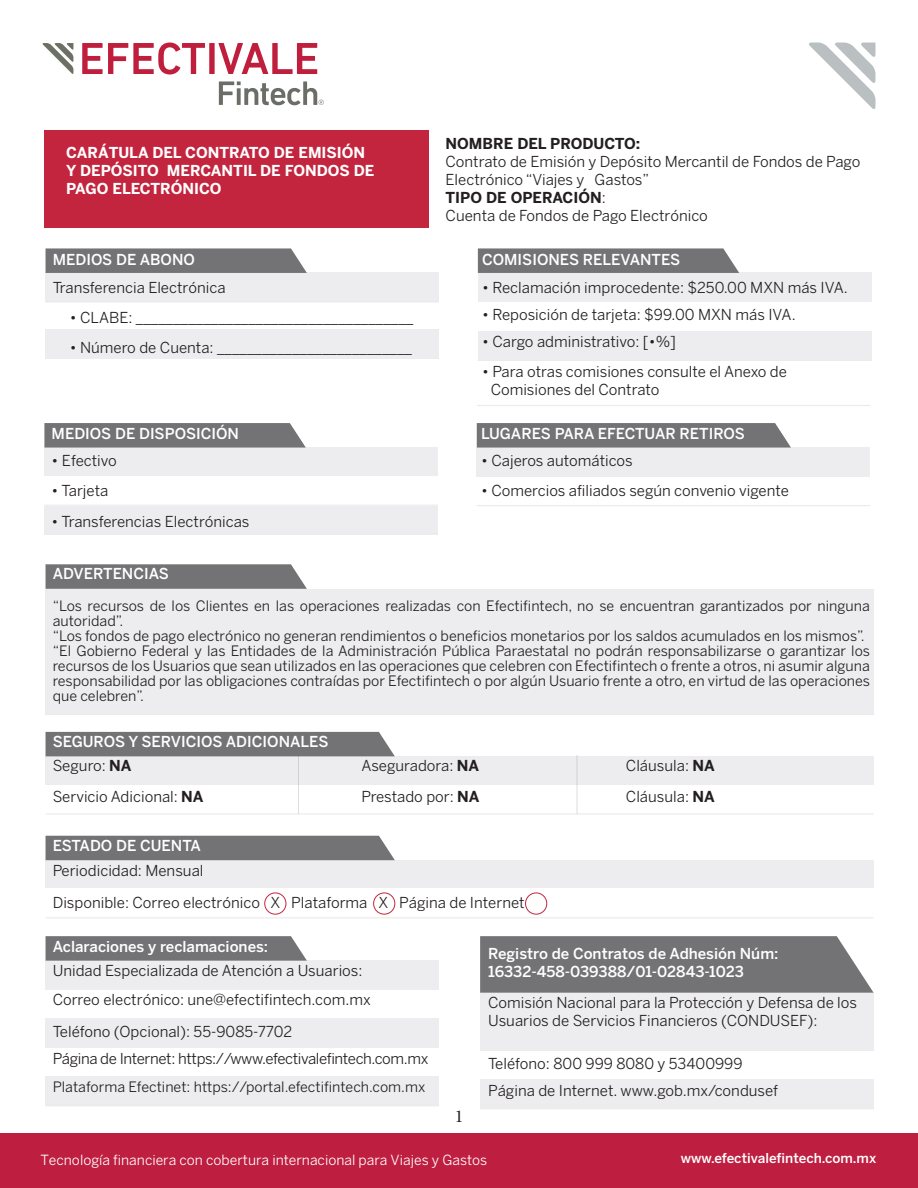
<style>
.page{position:relative;width:918px;height:1188px;background:#fff}
.page>*{position:absolute;margin:0;border:0;box-sizing:border-box;transform-origin:0 0}
.t1{font:18px "Minion Pro";color:#231f20}
.t2{font:15px/18px "Benton Sans";color:#231f20}
.t3{font:500 15px "Benton Sans";color:#fff}
.t4{font:700 15px/18px "Benton Sans";color:#fff}
.t5{font:15px "Benton Sans";letter-spacing:-.025em;color:#231f20}
.t6{font:700 15px "Benton Sans";color:#231f20}
.t7{font:14.25px/15px "Benton Sans";color:#231f20}
.t8{font:13.95px "Benton Sans";color:#fff}
.t9{font:500 13.5px "Benton Sans";color:#fff}
.s1{font-weight:400}
.s2{font-weight:700}
</style>
<div class="page">
<div style="left:0;top:1134px;width:918px;height:54px;background:#be1e3f"></div>
<svg style="left:809px;top:43px;width:66px;height:66px"></svg>
<svg style="left:82px;top:43px;width:123px;height:32px"></svg>
<div style="left:209px;top:43px;width:6px;height:31px;background:#bf1f3d"></div>
<svg style="left:218px;top:43px;width:99px;height:31px"></svg>
<svg style="left:219px;top:81px;width:105px;height:24px"></svg>
<svg style="left:42px;top:43px;width:31px;height:31px"></svg>
<div style="left:44px;top:130px;width:385px;height:98px;background:#c3253f"></div>
<div style="left:46px;top:273px;width:393px;height:29px;background:#ededf0"></div>
<svg style="left:46px;top:248px;width:261px;height:25px;background:#7a7a7b"></svg>
<hr style="left:46px;top:301px;width:393px;height:2px;background:#ebebec">
<div style="left:46px;top:961px;width:393px;height:29px;background:#ededf0"></div>
<div style="left:46px;top:1019px;width:393px;height:29px;background:#ededf0"></div>
<div style="left:46px;top:1077px;width:393px;height:29px;background:#ededf0"></div>
<svg style="left:46px;top:936px;width:261px;height:25px;background:#79797b"></svg>
<hr style="left:46px;top:1105px;width:393px;height:1px;background:#ebebec">
<div style="left:478px;top:273px;width:393px;height:29px;background:#ededf0"></div>
<div style="left:478px;top:331px;width:393px;height:29px;background:#ededf0"></div>
<div style="left:478px;top:248px;width:261px;height:25px;background:#737375"></div>
<hr style="left:478px;top:360px;width:393px;height:1px;background:#ebebec">
<div style="left:480px;top:993px;width:394px;height:58px;background:#ededf0"></div>
<div style="left:480px;top:1080px;width:394px;height:29px;background:#ededf0"></div>
<svg style="left:480px;top:936px;width:394px;height:57px;background:#7a7a7c"></svg>
<hr style="left:480px;top:1108px;width:394px;height:1px;background:#ebebec">
<div style="left:46px;top:860px;width:828px;height:29px;background:#ededf0"></div>
<div style="left:46px;top:836px;width:349px;height:24px;background:#737375"></div>
<hr style="left:46px;top:917px;width:828px;height:1px;background:#ebebec">
<svg style="left:264px;top:892px;width:283px;height:23px"></svg>
<div style="left:46px;top:589px;width:828px;height:125px;background:#ededf0"></div>
<svg style="left:46px;top:564px;width:261px;height:25px;background:#7a7a7b"></svg>
<hr style="left:46px;top:714px;width:828px;height:1px;background:#ebebec">
<div style="left:46px;top:330px;width:393px;height:29px;background:#ededf0"></div>
<hr style="left:477px;top:405px;width:393px;height:1px;background:#ebebec">
<div style="left:44px;top:505px;width:394px;height:29px;background:#ededf0"></div>
<div style="left:44px;top:448px;width:394px;height:29px;background:#ededf0"></div>
<div style="left:44px;top:476px;width:394px;height:29px;background:#fff"></div>
<svg style="left:44px;top:423px;width:262px;height:25px;background:#79797b"></svg>
<hr style="left:44px;top:505px;width:394px;height:1px;background:#ebebec">
<div style="left:477px;top:448px;width:393px;height:29px;background:#ededf0"></div>
<div style="left:477px;top:423px;width:314px;height:25px;background:#737375"></div>
<hr style="left:477px;top:505px;width:393px;height:1px;background:#ebebec">
<hr style="left:44px;top:533px;width:394px;height:1px;background:#ebebec">
<div style="left:46px;top:756px;width:828px;height:29px;background:#ededf0"></div>
<div style="left:46px;top:732px;width:349px;height:24px;background:#737375"></div>
<hr style="left:46px;top:813px;width:828px;height:2px;background:#ebebec">
<hr style="left:298px;top:755px;width:1px;height:59px;background:#6d7064">
<hr style="left:577px;top:755px;width:1px;height:59px;background:#6d7064">
<p class="t4" style="left:66px;top:144px;width:310px">CARÁTULA DEL CONTRATO DE EMISIÓN<br>Y DEPÓSITO MERCANTIL DE FONDOS DE<br>PAGO ELECTRÓNICO</p>
<p class="t6" style="left:446px;top:134px;width:196px">NOMBRE DEL PRODUCTO:</p>
<p class="t2" style="left:446px;top:152px;width:416px">Contrato de Emisión y Depósito Mercantil de Fondos de Pago<br>Electrónico “Viajes y Gastos”</p>
<p class="t6" style="left:446px;top:188px;width:162px">TIPO DE OPERACIÓN<span class="s1">:</span></p>
<p class="t2" style="left:446px;top:206px;width:264px">Cuenta de Fondos de Pago Electrónico</p>
<p class="t3" style="left:53px;top:251px;width:144px">MEDIOS DE ABONO</p>
<p class="t3" style="left:482px;top:251px;width:200px">COMISIONES RELEVANTES</p>
<p class="t2" style="left:53px;top:278px;width:174px">Transferencia Electrónica</p>
<p class="t2" style="left:70px;top:308px;width:345px">• CLABE: _____________________________________</p>
<p class="t2" style="left:70px;top:338px;width:344px">• Número de Cuenta: __________________________</p>
<p class="t2" style="left:482px;top:278px;width:367px">• Reclamación improcedente: $250.00 MXN más IVA.</p>
<p class="t2" style="left:482px;top:305px;width:315px">• Reposición de tarjeta: $99.00 MXN más IVA.</p>
<p class="t2" style="left:482px;top:332px;width:195px">• Cargo administrativo: [•%]</p>
<p class="t2" style="left:491px;top:362px;width:298px;text-indent:-9px">• Para otras comisiones consulte el Anexo de<br>Comisiones del Contrato</p>
<p class="t3" style="left:52px;top:424px;width:189px">MEDIOS DE DISPOSICIÓN</p>
<p class="t3" style="left:481px;top:424px;width:265px">LUGARES PARA EFECTUAR RETIROS</p>
<p class="t2" style="left:52px;top:451px;width:67px">• Efectivo</p>
<p class="t2" style="left:481px;top:451px;width:153px">• Cajeros automáticos</p>
<p class="t2" style="left:52px;top:482px;width:58px">• Tarjeta</p>
<p class="t2" style="left:52px;top:512px;width:199px">• Transferencias Electrónicas</p>
<p class="t2" style="left:481px;top:482px;width:309px">• Comercios afiliados según convenio vigente</p>
<p class="t3" style="left:53px;top:565px;width:118px">ADVERTENCIAS</p>
<p class="t7" style="left:53px;top:598px;width:819px">“Los recursos de los Clientes en las operaciones realizadas con Efectifintech, no se encuentran garantizados por ninguna autoridad”.</p>
<p class="t7" style="left:53px;top:628px;width:813px">“Los fondos de pago electrónico no generan rendimientos o beneficios monetarios por los saldos acumulados en los mismos”.</p>
<p class="t7" style="left:53px;top:643px;width:819px;text-align:justify">“El Gobierno Federal y las Entidades de la Administración Pública Paraestatal no podrán responsabilizarse o garantizar los recursos de los Usuarios que sean utilizados en las operaciones que celebren con Efectifintech o frente a otros, ni asumir alguna responsabilidad por las obligaciones contraídas por Efectifintech o por algún Usuario frente a otro, en virtud de las operaciones que celebren”.</p>
<p class="t3" style="left:53px;top:732px;width:277px">SEGUROS Y SERVICIOS ADICIONALES</p>
<p class="t2" style="left:53px;top:757px;width:80px">Seguro: <span class="s2">NA</span></p>
<p class="t2" style="left:361px;top:757px;width:119px">Aseguradora: <span class="s2">NA</span></p>
<p class="t2" style="left:626px;top:757px;width:90px">Cláusula: <span class="s2">NA</span></p>
<p class="t2" style="left:53px;top:787px;width:152px">Servicio Adicional: <span class="s2">NA</span></p>
<p class="t2" style="left:361px;top:787px;width:120px">Prestado por: <span class="s2">NA</span></p>
<p class="t2" style="left:626px;top:787px;width:90px">Cláusula: <span class="s2">NA</span></p>
<p class="t3" style="left:53px;top:837px;width:150px">ESTADO DE CUENTA</p>
<p class="t2" style="left:53px;top:862px;width:152px">Periodicidad: Mensual</p>
<p class="t2" style="left:53px;top:894px;width:209px">Disponible: Correo electrónico</p>
<p class="t2" style="left:271px;top:894px;width:11px">X</p>
<p class="t2" style="left:291px;top:894px;width:78px">Plataforma</p>
<p class="t2" style="left:379px;top:894px;width:11px">X</p>
<p class="t2" style="left:399px;top:894px;width:127px">Página de Internet</p>
<p class="t3" style="left:53px;top:938px;width:217px">Aclaraciones y reclamaciones:</p>
<p class="t2" style="left:53px;top:961px;width:311px">Unidad Especializada de Atención a Usuarios:</p>
<p class="t2" style="left:53px;top:991px;width:320px">Correo electrónico: une@efectifintech.com.mx</p>
<p class="t2" style="left:53px;top:1022px;width:241px">Teléfono (Opcional): 55-9085-7702</p>
<p class="t5" style="left:53px;top:1050px;width:377px">Página de Internet: https://www.efectivalefintech.com.mx</p>
<p class="t7" style="left:53px;top:1079px;width:374px">Plataforma Efectinet: https://portal.efectifintech.com.mx</p>
<p class="t3" style="left:488px;top:945px;width:292px">Registro de Contratos de Adhesión Núm:</p>
<p class="t3" style="left:488px;top:963px;width:257px">16332-458-039388/01-02843-1023</p>
<p class="t2" style="left:488px;top:993px;width:370px">Comisión Nacional para la Protección y Defensa de los<br>Usuarios de Servicios Financieros (CONDUSEF):</p>
<p class="t2" style="left:488px;top:1054px;width:256px">Teléfono: 800 999 8080 y 53400999</p>
<p class="t2" style="left:488px;top:1082px;width:291px">Página de Internet. www.gob.mx/condusef</p>
<p class="t1" style="left:455px;top:1105px;width:10px">1</p>
<p class="t8" style="left:40px;top:1151px;width:448px">Tecnología financiera con cobertura internacional para Viajes y Gastos</p>
<p class="t9" style="left:681px;top:1150px;width:197px">www.efectivalefintech.com.mx</p>
</div>
